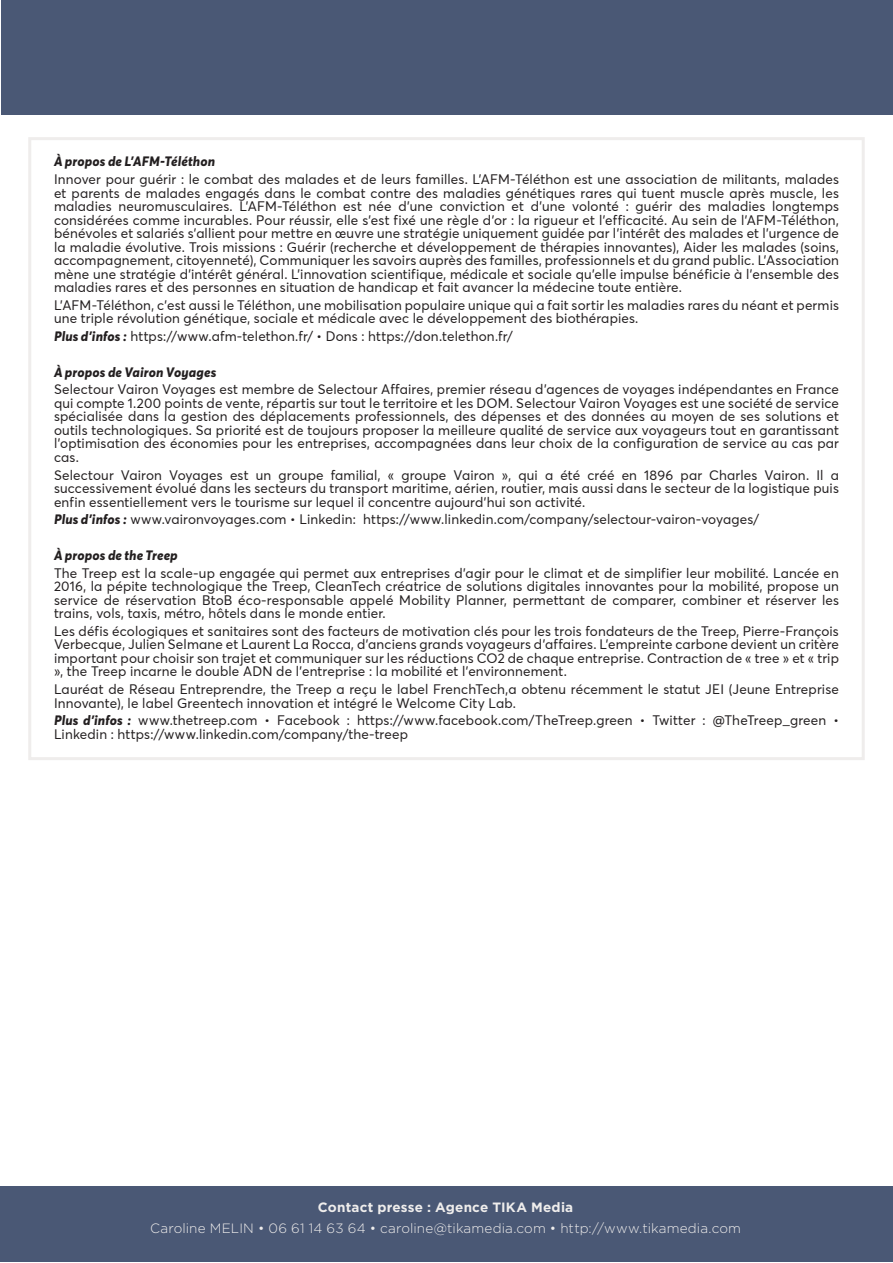
<style>
.page{position:relative;width:893px;height:1263px;background:#fff}
.page>*{position:absolute;margin:0;border:0;box-sizing:border-box;transform-origin:0 0}
.t1{font:13.5px/13.5px "Averta Demo PE";letter-spacing:.01em;color:#231f20;text-align:justify}
.t2{font:300 13.5px "Gotham";letter-spacing:.01em;color:#efedec}
.t3{font:800 13.5px "Averta Demo PE";letter-spacing:.01em;color:#231f20}
.t4{font:700 13.5px "Gotham";letter-spacing:.015em;color:#efedec}
.s1{font-weight:800}
</style>
<div class="page">
<div style="left:0;top:1187px;width:893px;height:75px;background:#4a5875"></div>
<div style="left:1px;top:1px;width:892px;height:114px;background:#4a5875"></div>
<div style="left:28px;top:137px;width:837px;height:623px;border:3px solid #efedec"></div>
<p class="t3" style="left:54px;top:153px;width:163px">À propos de L’AFM-Téléthon</p>
<p class="t1" style="left:54px;top:172px;width:787px">Innover pour guérir : le combat des malades et de leurs familles. L’AFM-Téléthon est une association de militants, malades et parents de malades engagés dans le combat contre des maladies génétiques rares qui tuent muscle après muscle, les maladies neuromusculaires. L’AFM-Téléthon est née d’une conviction et d’une volonté : guérir des maladies longtemps considérées comme incurables. Pour réussir, elle s’est fixé une règle d’or : la rigueur et l’efficacité. Au sein de l’AFM-Téléthon, bénévoles et salariés s’allient pour mettre en œuvre une stratégie uniquement guidée par l’intérêt des malades et l’urgence de la maladie évolutive. Trois missions : Guérir (recherche et développement de thérapies innovantes), Aider les malades (soins, accompagnement, citoyenneté), Communiquer les savoirs auprès des familles, professionnels et du grand public. L’Association mène une stratégie d’intérêt général. L’innovation scientifique, médicale et sociale qu’elle impulse bénéficie à l’ensemble des maladies rares et des personnes en situation de handicap et fait avancer la médecine toute entière.</p>
<p class="t1" style="left:54px;top:298px;width:786px">L’AFM-Téléthon, c’est aussi le Téléthon, une mobilisation populaire unique qui a fait sortir les maladies rares du néant et permis une triple révolution génétique, sociale et médicale avec le développement des biothérapies.</p>
<p class="t1" style="left:54px;top:329px;width:460px"><span class="s1">Plus d’infos :</span> https://www.afm-telethon.fr/ • Dons : https://don.telethon.fr/</p>
<p class="t3" style="left:54px;top:364px;width:164px">À propos de Vairon Voyages</p>
<p class="t1" style="left:54px;top:382px;width:786px">Selectour Vairon Voyages est membre de Selectour Affaires, premier réseau d’agences de voyages indépendantes en France qui compte 1.200 points de vente, répartis sur tout le territoire et les DOM. Selectour Vairon Voyages est une société de service spécialisée dans la gestion des déplacements professionnels, des dépenses et des données au moyen de ses solutions et outils technologiques. Sa priorité est de toujours proposer la meilleure qualité de service aux voyageurs tout en garantissant l’optimisation des économies pour les entreprises, accompagnées dans leur choix de la configuration de service au cas par cas.</p>
<p class="t1" style="left:54px;top:467px;width:786px">Selectour Vairon Voyages est un groupe familial, « groupe Vairon », qui a été créé en 1896 par Charles Vairon. Il a successivement évolué dans les secteurs du transport maritime, aérien, routier, mais aussi dans le secteur de la logistique puis enfin essentiellement vers le tourisme sur lequel il concentre aujourd’hui son activité.</p>
<p class="t1" style="left:54px;top:512px;width:707px"><span class="s1">Plus d’infos :</span> www.vaironvoyages.com • Linkedin: https://www.linkedin.com/company/selectour-vairon-voyages/</p>
<p class="t3" style="left:54px;top:547px;width:125px">À propos de the Treep</p>
<p class="t1" style="left:54px;top:566px;width:786px">The Treep est la scale-up engagée qui permet aux entreprises d’agir pour le climat et de simplifier leur mobilité. Lancée en 2016, la pépite technologique the Treep, CleanTech créatrice de solutions digitales innovantes pour la mobilité, propose un service de réservation BtoB éco-responsable appelé Mobility Planner, permettant de comparer, combiner et réserver les trains, vols, taxis, métro, hôtels dans le monde entier.</p>
<p class="t1" style="left:54px;top:624px;width:786px">Les défis écologiques et sanitaires sont des facteurs de motivation clés pour les trois fondateurs de the Treep, Pierre-François Verbecque, Julien Selmane et Laurent La Rocca, d’anciens grands voyageurs d’affaires. L’empreinte carbone devient un critère important pour choisir son trajet et communiquer sur les réductions CO2 de chaque entreprise. Contraction de « tree » et « trip », the Treep incarne le double ADN de l’entreprise : la mobilité et l’environnement.</p>
<p class="t1" style="left:54px;top:682px;width:786px">Lauréat de Réseau Entreprendre, the Treep a reçu le label FrenchTech,a obtenu récemment le statut JEI (Jeune Entreprise<br>Innovante), le label Greentech innovation et intégré le Welcome City Lab.</p>
<p class="t1" style="left:54px;top:713px;width:786px"><span class="s1">Plus d’infos :</span> www.thetreep.com • Facebook : https://www.facebook.com/TheTreep.green • Twitter : @TheTreep_green •<br>Linkedin : https://www.linkedin.com/company/the-treep</p>
<p class="t4" style="left:318px;top:1198px;width:257px">Contact presse : Agence TIKA Media</p>
<p class="t2" style="left:150px;top:1219px;width:592px">Caroline MELIN • 06 61 14 63 64 • caroline@tikamedia.com • http://www.tikamedia.com</p>
</div>
